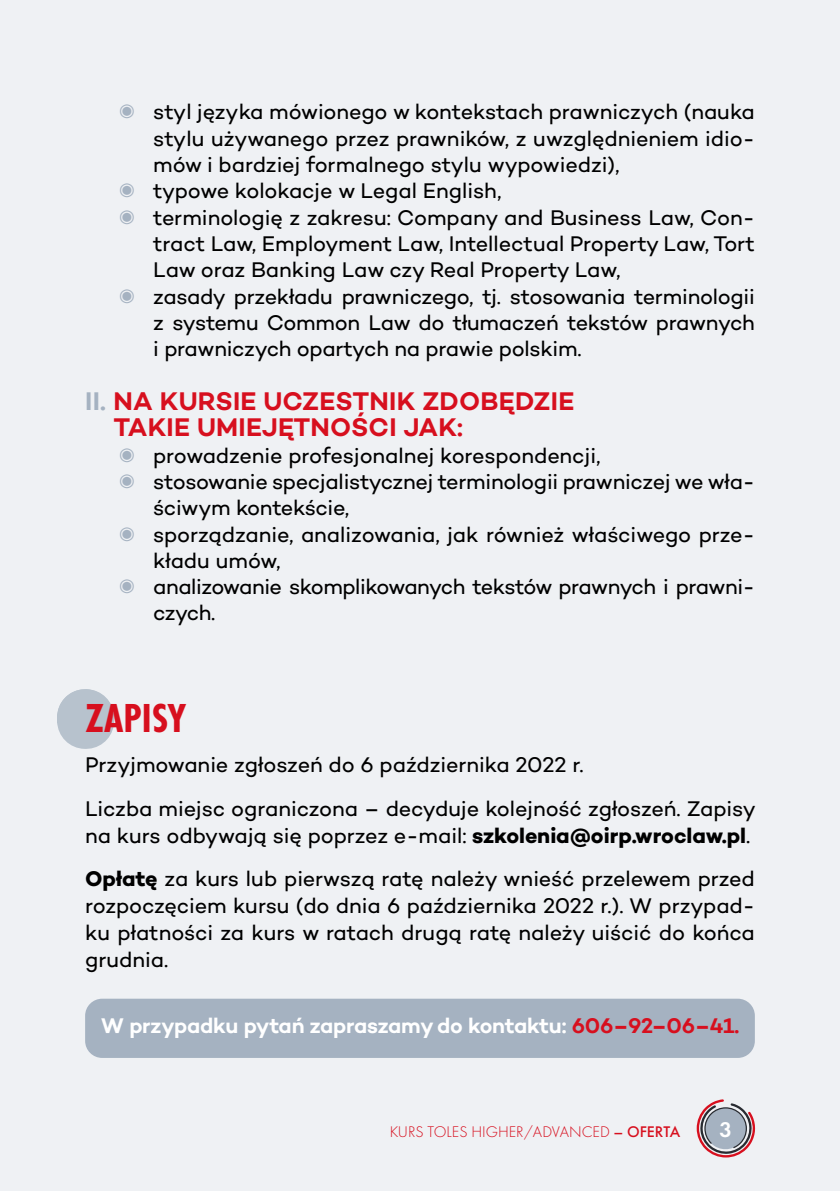
<style>
.page{position:relative;width:840px;height:1191px;background:#fff}
.page>*{position:absolute;margin:0;border:0;box-sizing:border-box;transform-origin:0 0}
.t1{font:700 42px "Futura PT Cond";color:#d70f1e}
.t2{font:600 26px/26.8px "Campton";letter-spacing:.01em;color:#d70f1e}
.t3{font:600 22px "Futura PT";color:#fff}
.t4{font:21.6px/43.8px "Campton";letter-spacing:-.01em;color:#000}
.t5{font:600 21.6px "Campton";letter-spacing:-.015em;color:#fff}
.t6{font:300 16px "Futura PT";color:#d70f1e}
.s1{font-family:"DejaVu Sans";font-size:18px;color:#a5b2c1}
.s2{color:#a5b2c1}
.s3{font-weight:700}
.s4{color:#d70f1e}
.s5{font-weight:500}
</style>
<div class="page">
<div style="left:0;top:0;width:839px;height:1191px;background:#eff1f4"></div>
<svg style="left:696px;top:1099px;width:58px;height:58px"></svg>
<svg style="left:57px;top:717px;width:56px;height:2px"></svg>
<hr style="left:85px;top:693px;width:1px;height:56px;background:#b7c2cd">
<hr style="left:85px;top:689px;width:1px;height:56px;background:#b7c2cd">
<div style="left:85px;top:998px;width:669px;height:60px;background:#a5b2c1;border-radius:17px"></div>
<p class="t4" style="left:119px;top:90px;width:636px"><span class="s1">◉</span> styl języka mówionego w kontekstach prawniczych (nauka</p>
<p class="t4" style="left:153px;top:116px;width:602px">stylu używanego przez prawników, z uwzględnieniem idio-</p>
<p class="t4" style="left:153px;top:142px;width:467px">mów i bardziej formalnego stylu wypowiedzi),</p>
<p class="t4" style="left:119px;top:168px;width:383px"><span class="s1">◉</span> typowe kolokacje w Legal English,</p>
<p class="t4" style="left:119px;top:195px;width:636px"><span class="s1">◉</span> terminologię z zakresu: Company and Business Law, Con-</p>
<p class="t4" style="left:153px;top:221px;width:602px">tract Law, Employment Law, Intellectual Property Law, Tort</p>
<p class="t4" style="left:153px;top:247px;width:468px">Law oraz Banking Law czy Real Property Law,</p>
<p class="t4" style="left:119px;top:274px;width:636px"><span class="s1">◉</span> zasady przekładu prawniczego, tj. stosowania terminologii</p>
<p class="t4" style="left:153px;top:300px;width:602px">z systemu Common Law do tłumaczeń tekstów prawnych</p>
<p class="t4" style="left:153px;top:326px;width:430px">i prawniczych opartych na prawie polskim.</p>
<p class="t2" style="left:114px;top:387px;width:462px;text-indent:-28px"><span class="s2">II.</span> NA KURSIE UCZESTNIK ZDOBĘDZIE<br>TAKIE UMIEJĘTNOŚCI JAK:</p>
<p class="t4" style="left:119px;top:433px;width:482px"><span class="s1">◉</span> prowadzenie profesjonalnej korespondencji,</p>
<p class="t4" style="left:119px;top:459px;width:636px"><span class="s1">◉</span> stosowanie specjalistycznej terminologii prawniczej we wła-</p>
<p class="t4" style="left:153px;top:485px;width:197px">ściwym kontekście,</p>
<p class="t4" style="left:119px;top:512px;width:636px"><span class="s1">◉</span> sporządzanie, analizowania, jak również właściwego prze-</p>
<p class="t4" style="left:153px;top:538px;width:129px">kładu umów,</p>
<p class="t4" style="left:119px;top:564px;width:636px"><span class="s1">◉</span> analizowanie skomplikowanych tekstów prawnych i prawni-</p>
<p class="t4" style="left:153px;top:590px;width:64px">czych.</p>
<h1 class="t1" style="left:85px;top:694px;width:103px">ZAPISY</h1>
<p class="t4" style="left:85px;top:742px;width:672px">Przyjmowanie zgłoszeń do 6 października 2022 r.<br>Liczba miejsc ograniczona – decyduje kolejność zgłoszeń. Zapisy</p>
<p class="t4" style="left:85px;top:813px;width:671px">na kurs odbywają się poprzez e-mail: <span class="s3">szkolenia@oirp.wroclaw.pl</span>.<br><span class="s3">Opłatę</span> za kurs lub pierwszą ratę należy wnieść przelewem przed</p>
<p class="t4" style="left:85px;top:892px;width:671px;line-height:26.6px;text-align:justify">rozpoczęciem kursu (do dnia 6 października 2022 r.). W przypad&shy;ku płatności za kurs w ratach drugą ratę należy uiścić do końca grudnia.</p>
<p class="t5" style="left:101px;top:1011px;width:639px">W przypadku pytań zapraszamy do kontaktu: <span class="s4">606–92–06–41.</span></p>
<p class="t6" style="left:389px;top:1122px;width:292px">KURS TOLES HIGHER/ADVANCED <span class="s5">– OFERTA</span></p>
<p class="t3" style="left:719px;top:1116px;width:14px">3</p>
</div>
